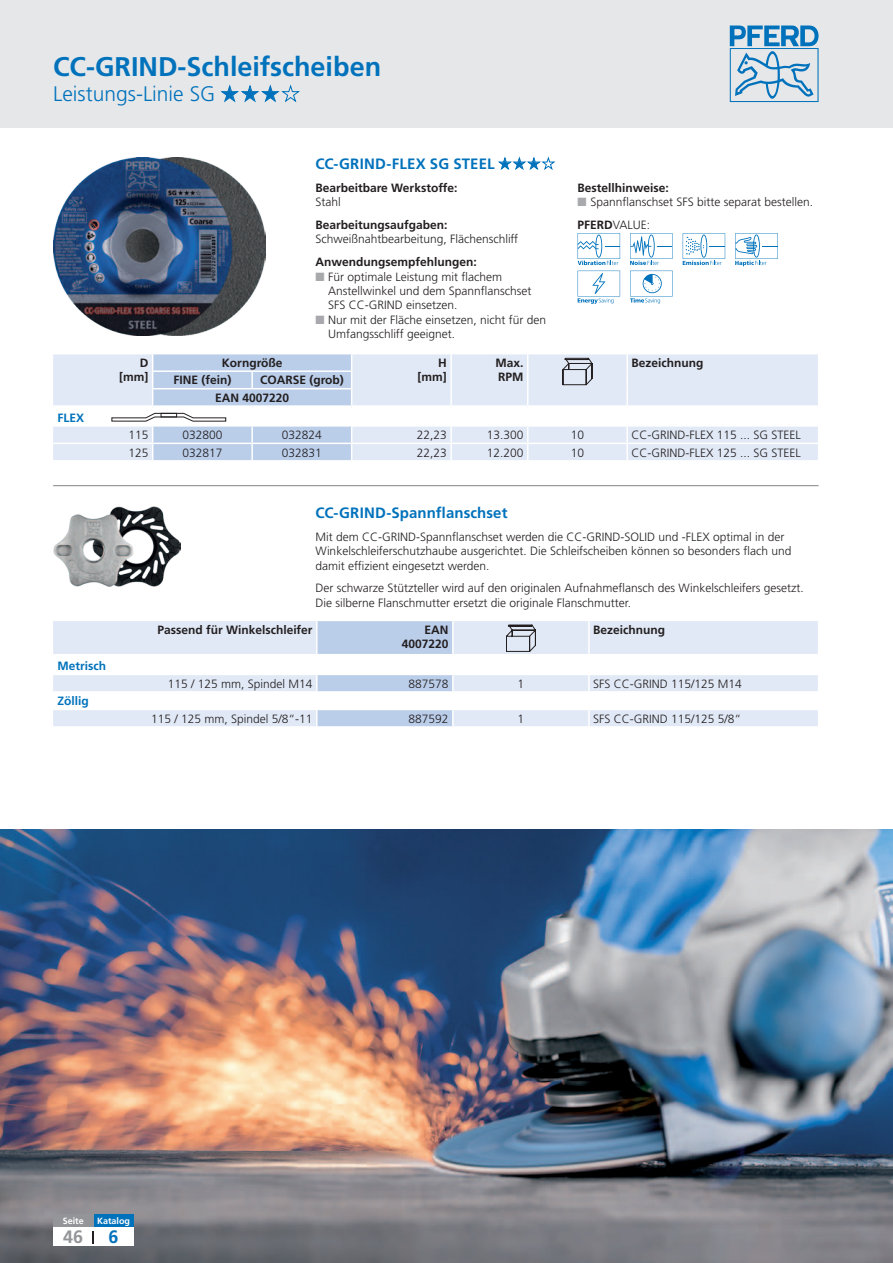
<style>
.page{position:relative;width:893px;height:1263px;background:#fff}
.page>*{position:absolute;margin:0;border:0;box-sizing:border-box;transform-origin:0 0}
.t1{font:700 27px "Frutiger LT Pro";color:#0072bc}
.t2{font:300 21px "Frutiger LT Pro";color:#0072bc}
.t3{font:700 18px "Frutiger LT Pro";color:#939598}
.t4{font:700 18px "Frutiger LT Pro";color:#0072bc}
.t5{font:700 15px "Frutiger LT Pro";letter-spacing:.005em;color:#0072bc}
.t6{font:300 12px/14.4px "Frutiger LT Pro";color:#231f20}
.t7{font:700 12px/14.4px "Frutiger LT Pro";color:#231f20;text-align:right}
.t8{font:700 12px "Frutiger LT Pro";color:#0072bc}
.t9{font:700 9px "Frutiger LT Pro";color:#fff}
.s1{color:#a8a9ad}
.s2{font-weight:700}
</style>
<div class="page">
<div style="left:0;top:0;width:893px;height:128px;background:#e6e7e9"></div>
<svg style="left:220px;top:85px;width:80px;height:18px"></svg>
<svg style="left:730px;top:26px;width:89px;height:76px"></svg>
<img style="left:53px;top:157px;width:213px;height:178px">
<svg style="left:498px;top:157px;width:58px;height:13px"></svg>
<svg style="left:578px;top:233px;width:42px;height:32px"></svg>
<svg style="left:630px;top:233px;width:42px;height:32px"></svg>
<svg style="left:683px;top:233px;width:42px;height:32px"></svg>
<svg style="left:735px;top:233px;width:43px;height:33px"></svg>
<svg style="left:578px;top:271px;width:42px;height:33px"></svg>
<svg style="left:630px;top:271px;width:43px;height:33px"></svg>
<div style="left:53px;top:354px;width:765px;height:106px;background:#e1e9f6"></div>
<div style="left:53px;top:408px;width:766px;height:18px;background:#fff"></div>
<hr style="left:352px;top:443px;width:99px;height:1px;background:#fff">
<hr style="left:451px;top:443px;width:77px;height:1px;background:#fff">
<svg style="left:450px;top:427px;width:2px;height:33px"></svg>
<hr style="left:528px;top:443px;width:99px;height:1px;background:#fff">
<svg style="left:527px;top:427px;width:1px;height:33px"></svg>
<hr style="left:627px;top:443px;width:192px;height:1px;background:#fff">
<svg style="left:626px;top:427px;width:2px;height:33px"></svg>
<hr style="left:53px;top:443px;width:100px;height:1px;background:#fff">
<div style="left:53px;top:405px;width:100px;height:6px;background:#fff"></div>
<div style="left:352px;top:405px;width:99px;height:6px;background:#fff"></div>
<svg style="left:450px;top:354px;width:2px;height:51px"></svg>
<div style="left:451px;top:405px;width:77px;height:6px;background:#fff"></div>
<svg style="left:527px;top:354px;width:1px;height:51px"></svg>
<div style="left:528px;top:405px;width:99px;height:6px;background:#fff"></div>
<svg style="left:626px;top:354px;width:2px;height:51px"></svg>
<div style="left:627px;top:405px;width:192px;height:6px;background:#fff"></div>
<hr style="left:53px;top:425px;width:100px;height:2px;background:#fff">
<hr style="left:352px;top:425px;width:99px;height:2px;background:#fff">
<hr style="left:451px;top:425px;width:77px;height:2px;background:#fff">
<hr style="left:528px;top:425px;width:99px;height:2px;background:#fff">
<hr style="left:627px;top:425px;width:192px;height:2px;background:#fff">
<svg style="left:563px;top:358px;width:29px;height:27px"></svg>
<svg style="left:111px;top:354px;width:241px;height:107px"></svg>
<div style="left:161px;top:413px;width:16px;height:4px;border:1px solid #231f20"></div>
<hr style="left:53px;top:485px;width:766px;height:1px;background:#808285">
<img style="left:53px;top:507px;width:128px;height:80px">
<svg style="left:53px;top:621px;width:765px;height:106px"></svg>
<img style="left:0;top:829px;width:892px;height:434px">
<hr style="left:892px;top:829px;width:1px;height:434px;background:#a8a9ad">
<div style="left:53px;top:1225px;width:81px;height:21px;background:#fff"></div>
<svg style="left:93px;top:1231px;width:1px;height:12px"></svg>
<div style="left:93px;top:1214px;width:41px;height:13px;background:#0072bc"></div>
<div style="left:53px;top:1214px;width:40px;height:13px;background:#939598"></div>
<h1 class="t1" style="left:53px;top:50px;width:329px">CC-GRIND-Schleifscheiben</h1>
<h2 class="t2" style="left:53px;top:81px;width:227px">Leistungs-Linie SG ★★★</h2>
<p class="t5" style="left:315px;top:155px;width:226px">CC-GRIND-FLEX SG STEEL ★★★</p>
<p class="t7" style="left:315px;top:180px;width:144px">Bearbeitbare Werkstoffe:</p>
<p class="t6" style="left:315px;top:195px;width:27px">Stahl</p>
<p class="t7" style="left:315px;top:217px;width:134px">Bearbeitungsaufgaben:</p>
<p class="t6" style="left:315px;top:232px;width:204px">Schweißnahtbearbeitung, Flächenschliff</p>
<p class="t7" style="left:315px;top:255px;width:163px">Anwendungsempfehlungen:</p>
<p class="t6" style="left:328px;top:269px;width:205px;text-indent:-13px"><span class="s1">■</span> Für optimale Leistung mit flachem<br>Anstellwinkel und dem Spannflanschset<br>SFS CC-GRIND einsetzen.</p>
<p class="t6" style="left:328px;top:312px;width:220px;text-indent:-13px"><span class="s1">■</span> Nur mit der Fläche einsetzen, nicht für den<br>Umfangsschliff geeignet.</p>
<p class="t7" style="left:578px;top:180px;width:93px">Bestellhinweise:</p>
<p class="t6" style="left:578px;top:190px;width:237px;line-height:23px"><span class="s1">■</span> Spannflanschset SFS bitte separat bestellen.<br><span class="s2">PFERD</span>VALUE:</p>
<p class="t8" style="left:57px;top:410px;width:28px">FLEX</p>
<p class="t7" style="left:119px;top:356px;width:31px">D [mm]</p>
<p class="t7" style="left:222px;top:356px;width:62px">Korngröße</p>
<p class="t7" style="left:418px;top:356px;width:31px">H [mm]</p>
<p class="t7" style="left:495px;top:356px;width:30px;text-align:left">Max.<br>RPM</p>
<p class="t7" style="left:631px;top:356px;width:73px">Bezeichnung</p>
<p class="t7" style="left:173px;top:373px;width:60px">FINE (fein)</p>
<p class="t7" style="left:215px;top:372px;width:130px;line-height:17.5px;text-align:left;text-indent:45px">COARSE (grob)<br>EAN 4007220</p>
<p class="t6" style="left:128px;top:428px;width:22px">115</p>
<p class="t6" style="left:182px;top:428px;width:42px">032800</p>
<p class="t6" style="left:282px;top:428px;width:42px">032824</p>
<p class="t6" style="left:417px;top:428px;width:32px">22,23</p>
<p class="t6" style="left:487px;top:428px;width:38px">13.300</p>
<p class="t6" style="left:571px;top:428px;width:15px">10</p>
<p class="t6" style="left:631px;top:428px;width:171px">CC-GRIND-FLEX 115 ... SG STEEL</p>
<p class="t6" style="left:128px;top:445px;width:22px">125</p>
<p class="t6" style="left:182px;top:445px;width:42px">032817</p>
<p class="t6" style="left:282px;top:445px;width:42px">032831</p>
<p class="t6" style="left:417px;top:445px;width:32px">22,23</p>
<p class="t6" style="left:487px;top:445px;width:38px">12.200</p>
<p class="t6" style="left:571px;top:445px;width:15px">10</p>
<p class="t6" style="left:631px;top:445px;width:171px">CC-GRIND-FLEX 125 ... SG STEEL</p>
<p class="t8" style="left:57px;top:659px;width:50px">Metrisch</p>
<p class="t8" style="left:57px;top:694px;width:33px">Zöllig</p>
<p class="t5" style="left:315px;top:504px;width:194px">CC-GRIND-Spannflanschset</p>
<p class="t6" style="left:315px;top:529px;width:477px">Mit dem CC-GRIND-Spannflanschset werden die CC-GRIND-SOLID und -FLEX optimal in der<br>Winkelschleiferschutzhaube ausgerichtet. Die Schleifscheiben können so besonders flach und damit effizient eingesetzt werden.</p>
<p class="t6" style="left:315px;top:581px;width:490px">Der schwarze Stützteller wird auf den originalen Aufnahmeflansch des Winkelschleifers gesetzt.<br>Die silberne Flanschmutter ersetzt die originale Flanschmutter.</p>
<p class="t7" style="left:157px;top:622px;width:157px">Passend für Winkelschleifer</p>
<p class="t7" style="left:402px;top:622px;width:48px">EAN<br>4007220</p>
<p class="t7" style="left:593px;top:622px;width:73px">Bezeichnung</p>
<p class="t6" style="left:168px;top:676px;width:146px">115 / 125 mm, Spindel M14</p>
<p class="t6" style="left:409px;top:676px;width:42px">887578</p>
<p class="t6" style="left:518px;top:676px;width:8px">1</p>
<p class="t6" style="left:593px;top:676px;width:150px">SFS CC-GRIND 115/125 M14</p>
<p class="t6" style="left:151px;top:711px;width:163px">115 / 125 mm, Spindel 5/8“-11</p>
<p class="t6" style="left:409px;top:711px;width:42px">887592</p>
<p class="t6" style="left:518px;top:711px;width:8px">1</p>
<p class="t6" style="left:593px;top:711px;width:150px">SFS CC-GRIND 115/125 5/8“</p>
<p class="t9" style="left:63px;top:1216px;width:23px">Seite</p>
<p class="t9" style="left:97px;top:1216px;width:35px">Katalog</p>
<h3 class="t3" style="left:63px;top:1226px;width:22px">46</h3>
<h3 class="t4" style="left:109px;top:1226px;width:12px">6</h3>
</div>
